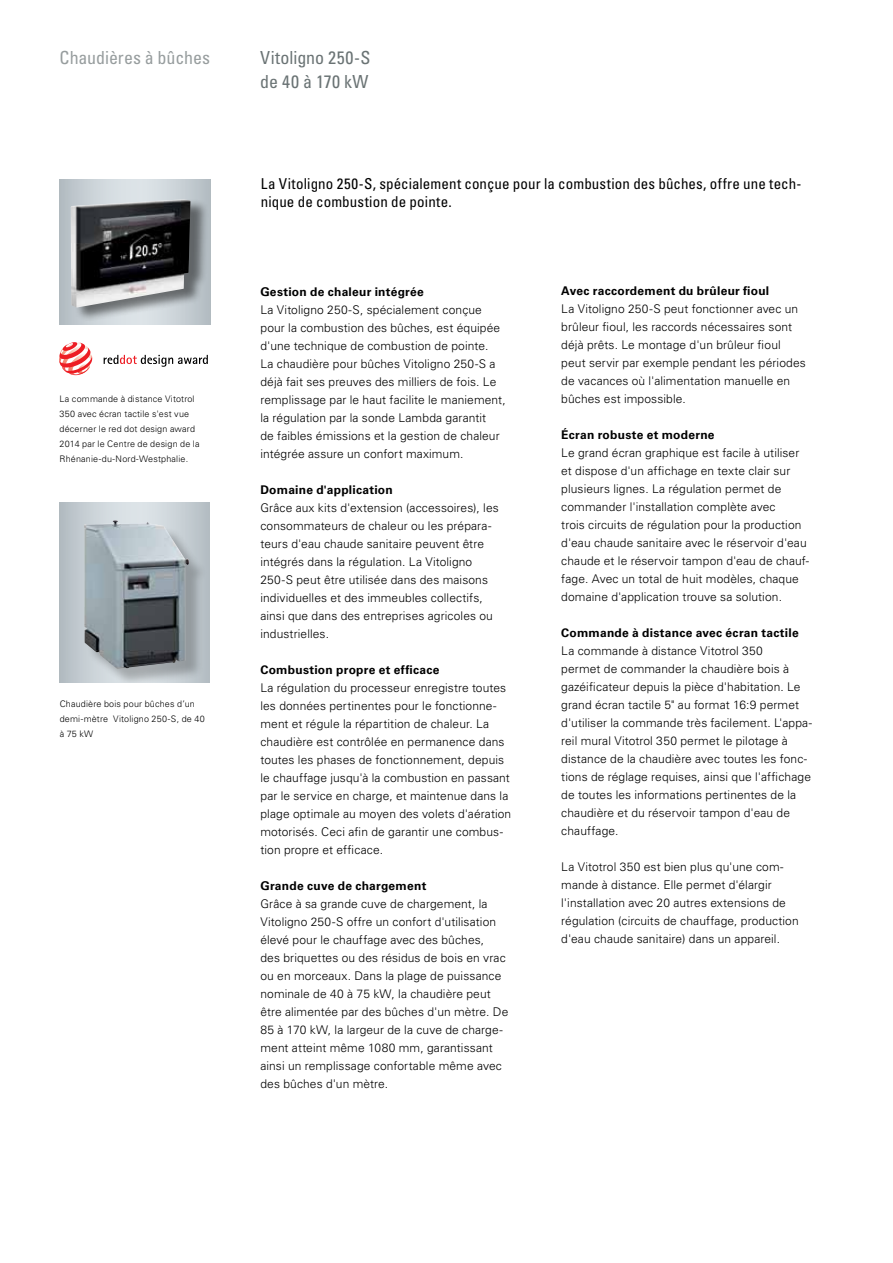
<style>
.page{position:relative;width:893px;height:1263px;background:#fff}
.page>*{position:absolute;margin:0;border:0;box-sizing:border-box;transform-origin:0 0}
.t1{font:condensed 18px/24px "Univers LT Std";letter-spacing:.015em;color:#6a7374}
.t2{font:condensed 18px "Univers LT Std";letter-spacing:-.005em;color:#979d9e}
.t3{font:condensed 15px/18px "Univers LT Std";letter-spacing:.005em;color:#000}
.t4{font:300 12px/18px "Univers LT Std";letter-spacing:.01em;color:#000}
.t5{font:700 12px "Univers LT Std";letter-spacing:.02em;color:#000}
.t6{font:11.85px "Univers LTCYR 55 Roman";color:#000}
.t7{font:300 9px/15px "Univers LT Std";letter-spacing:.02em;color:#000}
</style>
<div class="page">
<svg style="left:60px;top:503px;width:150px;height:180px;background:#c1c9ce"></svg>
<div style="left:87px;top:523px;width:121px;height:160px;background:#000;opacity:.25"></div>
<img style="left:84px;top:520px;width:105px;height:149px">
<svg style="left:60px;top:179px;width:150px;height:145px;background:#c4ccd1"></svg>
<div style="left:73px;top:198px;width:136px;height:125px;background:#000;opacity:.5"></div>
<img style="left:71px;top:199px;width:119px;height:109px">
<svg style="left:59px;top:342px;width:33px;height:33px"></svg>
<svg style="left:104px;top:355px;width:104px;height:12px"></svg>
<h1 class="t2" style="left:60px;top:46px;width:152px">Chaudières à bûches</h1>
<h1 class="t1" style="left:260px;top:45px;width:112px">Vitoligno 250-S de 40 à 170 kW</h1>
<p class="t7" style="left:60px;top:391px;width:142px">La commande à distance Vitotrol<br>350 avec écran tactile s'est vue décerner le red dot design award<br>2014 par le Centre de design de la<br>Rhénanie-du-Nord-Westphalie.</p>
<p class="t6" style="left:100px;top:400px;width:27px">2014</p>
<p class="t7" style="left:60px;top:696px;width:147px">Chaudière bois pour bûches d’un demi-mètre Vitoligno 250-S, de 40 à 75 kW</p>
<p class="t3" style="left:261px;top:175px;width:542px">La Vitoligno 250-S, spécialement conçue pour la combustion des bûches, offre une tech&shy;nique de combustion de pointe.</p>
<p class="t5" style="left:260px;top:284px;width:165px">Gestion de chaleur intégrée</p>
<p class="t4" style="left:260px;top:300px;width:247px">La Vitoligno 250-S, spécialement conçue pour la combustion des bûches, est équipée d'une technique de combustion de pointe.<br>La chaudière pour bûches Vitoligno 250-S a déjà fait ses preuves des milliers de fois. Le remplissage par le haut facilite le maniement, la régulation par la sonde Lambda garantit<br>de faibles émissions et la gestion de chaleur intégrée assure un confort maximum.</p>
<p class="t5" style="left:260px;top:482px;width:134px">Domaine d'application</p>
<p class="t4" style="left:260px;top:498px;width:240px">Grâce aux kits d'extension (accessoires), les consommateurs de chaleur ou les prépara&shy;teurs d'eau chaude sanitaire peuvent être intégrés dans la régulation. La Vitoligno 250-S peut être utilisée dans des maisons individuelles et des immeubles collectifs, ainsi que dans des entreprises agricoles ou industrielles.</p>
<p class="t5" style="left:260px;top:662px;width:180px">Combustion propre et efficace</p>
<p class="t4" style="left:260px;top:678px;width:252px">La régulation du processeur enregistre toutes les données pertinentes pour le fonctionne&shy;ment et régule la répartition de chaleur. La chaudière est contrôlée en permanence dans toutes les phases de fonctionnement, depuis le chauffage jusqu'à la combustion en passant par le service en charge, et maintenue dans la plage optimale au moyen des volets d'aération motorisés. Ceci afin de garantir une combus&shy;tion propre et efficace.</p>
<p class="t5" style="left:260px;top:878px;width:167px">Grande cuve de chargement</p>
<p class="t4" style="left:260px;top:894px;width:250px">Grâce à sa grande cuve de chargement, la Vitoligno 250-S offre un confort d'utilisation élevé pour le chauffage avec des bûches,<br>des briquettes ou des résidus de bois en vrac ou en morceaux. Dans la plage de puissance nominale de 40 à 75 kW, la chaudière peut être alimentée par des bûches d'un mètre. De 85 à 170 kW, la largeur de la cuve de charge&shy;ment atteint même 1080 mm, garantissant ainsi un remplissage confortable même avec des bûches d'un mètre.</p>
<p class="t5" style="left:561px;top:284px;width:209px">Avec raccordement du brûleur fioul</p>
<p class="t4" style="left:561px;top:300px;width:246px">La Vitoligno 250-S peut fonctionner avec un brûleur fioul, les raccords nécessaires sont déjà prêts. Le montage d'un brûleur fioul peut servir par exemple pendant les périodes de vacances où l'alimentation manuelle en bûches est impossible.</p>
<p class="t5" style="left:561px;top:428px;width:155px">Écran robuste et moderne</p>
<p class="t4" style="left:561px;top:444px;width:249px">Le grand écran graphique est facile à utiliser et dispose d'un affichage en texte clair sur plusieurs lignes. La régulation permet de commander l'installation complète avec<br>trois circuits de régulation pour la production d'eau chaude sanitaire avec le réservoir d'eau chaude et le réservoir tampon d'eau de chauf&shy;fage. Avec un total de huit modèles, chaque domaine d'application trouve sa solution.</p>
<p class="t5" style="left:561px;top:626px;width:239px">Commande à distance avec écran tactile</p>
<p class="t4" style="left:561px;top:642px;width:252px">La commande à distance Vitotrol 350<br>permet de commander la chaudière bois à gazéificateur depuis la pièce d'habitation. Le grand écran tactile 5" au format 16:9 permet d'utiliser la commande très facilement. L'appa&shy;reil mural Vitotrol 350 permet le pilotage à distance de la chaudière avec toutes les fonc&shy;tions de réglage requises, ainsi que l'affichage de toutes les informations pertinentes de la chaudière et du réservoir tampon d'eau de chauffage.</p>
<p class="t4" style="left:561px;top:858px;width:239px">La Vitotrol 350 est bien plus qu'une com&shy;mande à distance. Elle permet d'élargir l'installation avec 20 autres extensions de régulation (circuits de chauffage, production d'eau chaude sanitaire) dans un appareil.</p>
</div>
